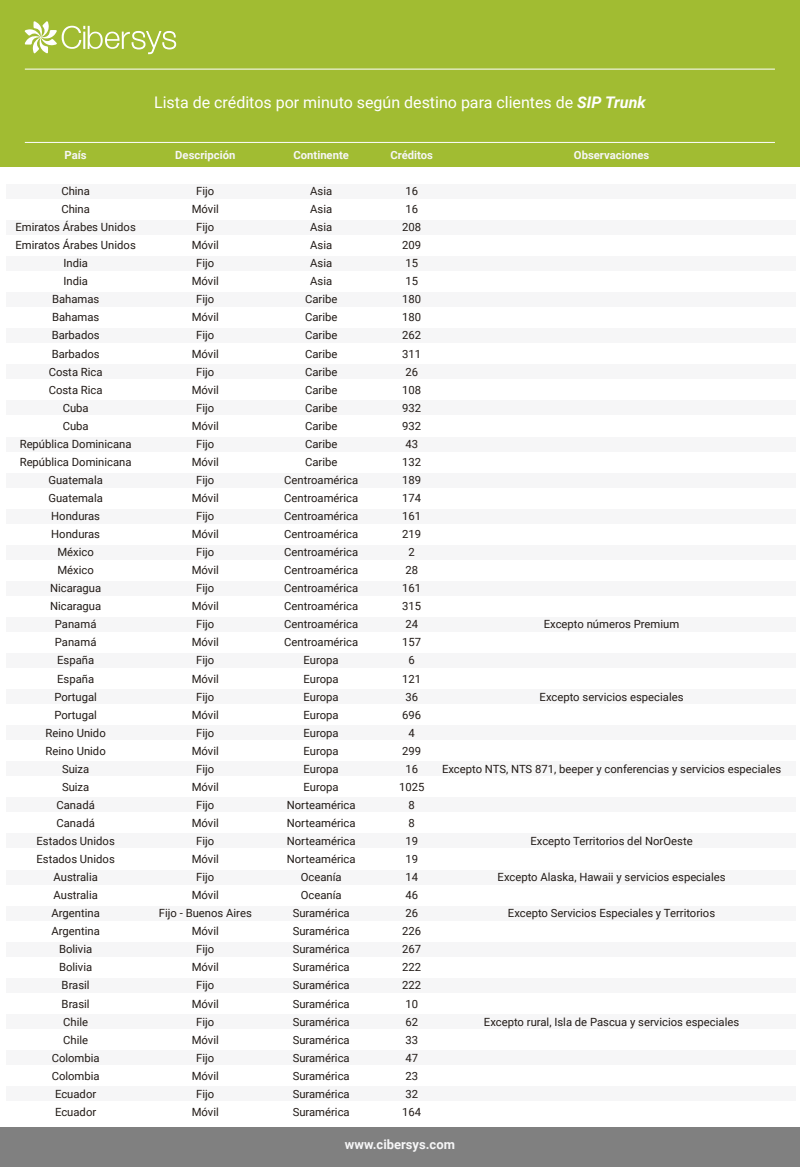
<style>
.page{position:relative;width:800px;height:1167px;background:#fff}
.page>*{position:absolute;margin:0;border:0;box-sizing:border-box;transform-origin:0 0}
.t1{font:16px "Roboto";color:#fff}
.t2{font:700 13px "Roboto";color:#f6f6f7}
.t3{font:11.3px/18px "Roboto";color:#221b17;text-align:center}
.t4{font:700 11.3px "Roboto";color:#f6f6f7}
.s1{font-weight:700;font-style:italic}
</style>
<div class="page">
<div style="left:0;top:0;width:800px;height:166px;background:#a1bc32"></div>
<div style="left:0;top:1127px;width:800px;height:39px;background:#808080"></div>
<div style="left:6px;top:184px;width:790px;height:14px;background:#f6f6f7"></div>
<div style="left:6px;top:220px;width:790px;height:14px;background:#f6f6f7"></div>
<div style="left:6px;top:256px;width:790px;height:15px;background:#f6f6f7"></div>
<div style="left:6px;top:292px;width:790px;height:15px;background:#f6f6f7"></div>
<div style="left:6px;top:329px;width:790px;height:14px;background:#f6f6f7"></div>
<div style="left:6px;top:365px;width:790px;height:14px;background:#f6f6f7"></div>
<div style="left:6px;top:401px;width:790px;height:14px;background:#f6f6f7"></div>
<div style="left:6px;top:437px;width:790px;height:14px;background:#f6f6f7"></div>
<div style="left:6px;top:473px;width:790px;height:14px;background:#f6f6f7"></div>
<div style="left:6px;top:509px;width:790px;height:14px;background:#f6f6f7"></div>
<div style="left:6px;top:545px;width:790px;height:14px;background:#f6f6f7"></div>
<div style="left:6px;top:581px;width:790px;height:14px;background:#f6f6f7"></div>
<div style="left:6px;top:617px;width:790px;height:14px;background:#f6f6f7"></div>
<div style="left:6px;top:653px;width:790px;height:14px;background:#f6f6f7"></div>
<div style="left:6px;top:689px;width:790px;height:14px;background:#f6f6f7"></div>
<div style="left:6px;top:725px;width:790px;height:14px;background:#f6f6f7"></div>
<div style="left:6px;top:761px;width:790px;height:14px;background:#f6f6f7"></div>
<div style="left:6px;top:797px;width:790px;height:14px;background:#f6f6f7"></div>
<div style="left:6px;top:833px;width:790px;height:15px;background:#f6f6f7"></div>
<div style="left:6px;top:870px;width:790px;height:14px;background:#f6f6f7"></div>
<div style="left:6px;top:906px;width:790px;height:14px;background:#f6f6f7"></div>
<div style="left:6px;top:942px;width:790px;height:14px;background:#f6f6f7"></div>
<div style="left:6px;top:978px;width:790px;height:14px;background:#f6f6f7"></div>
<div style="left:6px;top:1014px;width:790px;height:14px;background:#f6f6f7"></div>
<div style="left:6px;top:1050px;width:790px;height:14px;background:#f6f6f7"></div>
<div style="left:6px;top:1086px;width:790px;height:14px;background:#f6f6f7"></div>
<svg style="left:24px;top:21px;width:152px;height:33px"></svg>
<hr style="left:25px;top:142px;width:750px;height:1px;background:#fff">
<hr style="left:25px;top:69px;width:750px;height:1px;background:#fff">
<p class="t4" style="left:65px;top:147px;width:24px">País</p>
<p class="t3" style="left:16px;top:182px;width:122px">China<br>China<br>Emiratos Árabes Unidos<br>Emiratos Árabes Unidos<br>India<br>India<br>Bahamas<br>Bahamas<br>Barbados<br>Barbados<br>Costa Rica<br>Costa Rica<br>Cuba<br>Cuba<br>República Dominicana<br>República Dominicana<br>Guatemala<br>Guatemala<br>Honduras<br>Honduras<br>México<br>México<br>Nicaragua<br>Nicaragua<br>Panamá<br>Panamá<br>España<br>España<br>Portugal<br>Portugal<br>Reino Unido<br>Reino Unido<br>Suiza<br>Suiza<br>Canadá<br>Canadá<br>Estados Unidos<br>Estados Unidos<br>Australia<br>Australia<br>Argentina<br>Argentina<br>Bolivia<br>Bolivia<br>Brasil<br>Brasil<br>Chile<br>Chile<br>Colombia<br>Colombia<br>Ecuador<br>Ecuador</p>
<h1 class="t1" style="left:154px;top:91px;width:493px">Lista de créditos por minuto según destino para clientes de <span class="s1">SIP Trunk</span></h1>
<p class="t4" style="left:175px;top:147px;width:62px">Descripción</p>
<p class="t3" style="left:159px;top:182px;width:94px">Fijo<br>Móvil<br>Fijo<br>Móvil<br>Fijo<br>Móvil<br>Fijo<br>Móvil<br>Fijo<br>Móvil<br>Fijo<br>Móvil<br>Fijo<br>Móvil<br>Fijo<br>Móvil<br>Fijo<br>Móvil<br>Fijo<br>Móvil<br>Fijo<br>Móvil<br>Fijo<br>Móvil<br>Fijo<br>Móvil<br>Fijo<br>Móvil<br>Fijo<br>Móvil<br>Fijo<br>Móvil<br>Fijo<br>Móvil<br>Fijo<br>Móvil<br>Fijo<br>Móvil<br>Fijo<br>Móvil<br>Fijo - Buenos Aires<br>Móvil<br>Fijo<br>Móvil<br>Fijo<br>Móvil<br>Fijo<br>Móvil<br>Fijo<br>Móvil<br>Fijo<br>Móvil</p>
<p class="t4" style="left:293px;top:147px;width:57px">Continente</p>
<p class="t3" style="left:284px;top:182px;width:75px">Asia<br>Asia<br>Asia<br>Asia<br>Asia<br>Asia<br>Caribe<br>Caribe<br>Caribe<br>Caribe<br>Caribe<br>Caribe<br>Caribe<br>Caribe<br>Caribe<br>Caribe<br>Centroamérica<br>Centroamérica<br>Centroamérica<br>Centroamérica<br>Centroamérica<br>Centroamérica<br>Centroamérica<br>Centroamérica<br>Centroamérica<br>Centroamérica<br>Europa<br>Europa<br>Europa<br>Europa<br>Europa<br>Europa<br>Europa<br>Europa<br>Norteamérica<br>Norteamérica<br>Norteamérica<br>Norteamérica<br>Oceanía<br>Oceanía<br>Suramérica<br>Suramérica<br>Suramérica<br>Suramérica<br>Suramérica<br>Suramérica<br>Suramérica<br>Suramérica<br>Suramérica<br>Suramérica<br>Suramérica<br>Suramérica</p>
<p class="t4" style="left:390px;top:147px;width:44px">Créditos</p>
<p class="t3" style="left:399px;top:182px;width:27px">16<br>16<br>208<br>209<br>15<br>15<br>180<br>180<br>262<br>311<br>26<br>108<br>932<br>932<br>43<br>132<br>189<br>174<br>161<br>219<br>2<br>28<br>161<br>315<br>24<br>157<br>6<br>121<br>36<br>696<br>4<br>299<br>16<br>1025<br>8<br>8<br>19<br>19<br>14<br>46<br>26<br>226<br>267<br>222<br>222<br>10<br>62<br>33<br>47<br>23<br>32<br>164</p>
<p class="t4" style="left:574px;top:147px;width:77px">Observaciones</p>
<p class="t3" style="left:544px;top:615px;width:137px">Excepto números Premium</p>
<p class="t3" style="left:540px;top:687px;width:145px">Excepto servicios especiales</p>
<p class="t3" style="left:442px;top:759px;width:341px">Excepto NTS, NTS 871, beeper y conferencias y servicios especiales</p>
<p class="t3" style="left:531px;top:831px;width:164px">Excepto Territorios del NorOeste</p>
<p class="t3" style="left:498px;top:867px;width:230px">Excepto Alaska, Hawaii y servicios especiales</p>
<p class="t3" style="left:508px;top:903px;width:209px">Excepto Servicios Especiales y Territorios</p>
<p class="t3" style="left:484px;top:1012px;width:257px">Excepto rural, Isla de Pascua y servicios especiales</p>
<p class="t2" style="left:345px;top:1135px;width:112px">www.cibersys.com</p>
</div>
